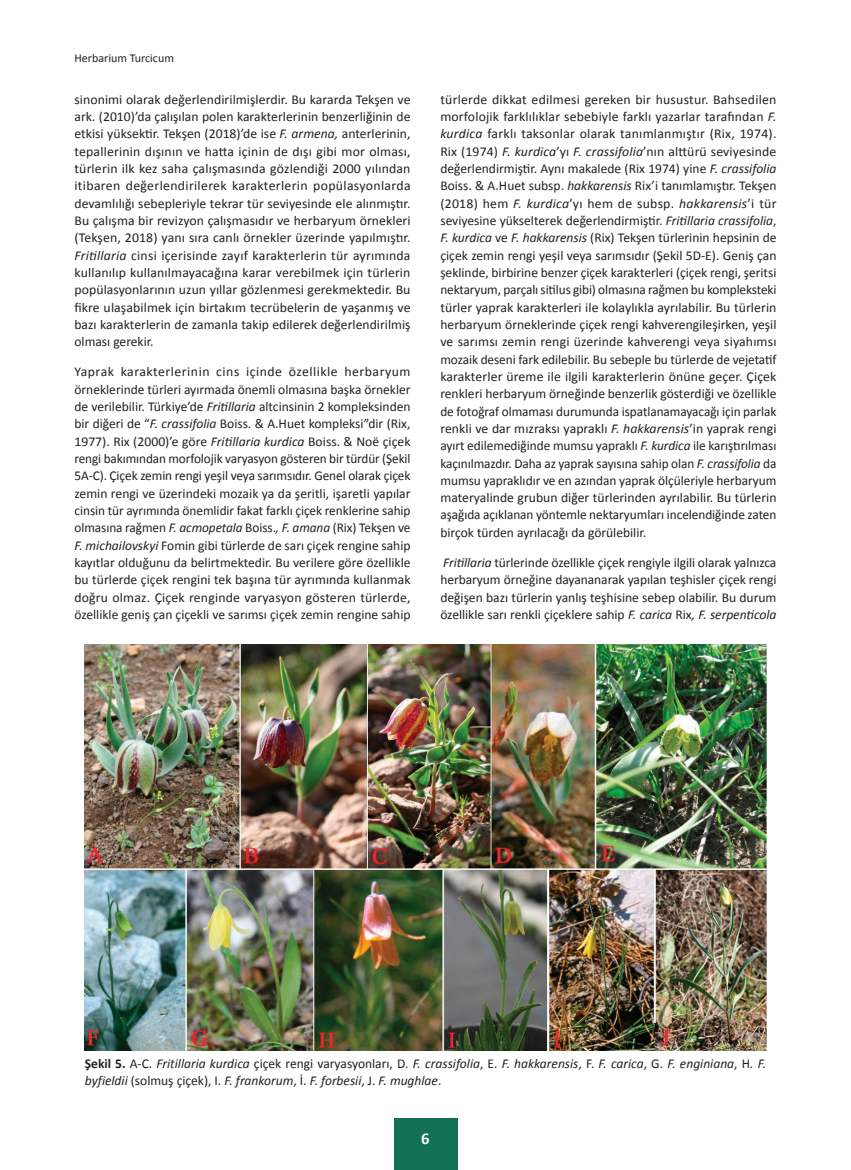
<style>
.page{position:relative;width:851px;height:1170px;background:#fff}
.page>*{position:absolute;margin:0;border:0;box-sizing:border-box;transform-origin:0 0}
.t1{font:700 16.5px "Calibri";color:#fff}
.t2{font:13.5px/17.2px "Calibri";color:#231f20;text-align:justify}
.t3{font:italic 13.5px/17.2px "Calibri";color:#231f20}
.t4{font:12px "Calibri";color:#231f20}
.s1{font-style:italic}
.s2{font-weight:700;font-style:normal}
.s3{font-style:normal}
</style>
<div class="page">
<div style="left:393px;top:1118px;width:64px;height:51px;background:#127155"></div>
<img style="left:85px;top:644px;width:681px;height:406px">
<p class="t4" style="left:74px;top:51px;width:101px">Herbarium Turcicum</p>
<p class="t2" style="left:74px;top:91px;width:337px">sinonimi olarak değerlendirilmişlerdir. Bu kararda Tekşen ve ark. (2010)’da çalışılan polen karakterlerinin benzerliğinin de etkisi yüksektir. Tekşen (2018)’de ise <span class="s1">F. armena,</span> anterlerinin, tepallerinin dışının ve hatta içinin de dışı gibi mor olması, türlerin ilk kez saha çalışmasında gözlendiği 2000 yılından itibaren değerlendirilerek karakterlerin popülasyonlarda devamlılığı sebepleriyle tekrar tür seviyesinde ele alınmıştır.<br>Bu çalışma bir revizyon çalışmasıdır ve herbaryum örnekleri (Tekşen, 2018) yanı sıra canlı örnekler üzerinde yapılmıştır.<br><span class="s1">Fritillaria</span> cinsi içerisinde zayıf karakterlerin tür ayrımında kullanılıp kullanılmayacağına karar verebilmek için türlerin popülasyonlarının uzun yıllar gözlenmesi gerekmektedir. Bu fikre ulaşabilmek için birtakım tecrübelerin de yaşanmış ve bazı karakterlerin de zamanla takip edilerek değerlendirilmiş olması gerekir.</p>
<p class="t2" style="left:74px;top:363px;width:337px">Yaprak karakterlerinin cins içinde özellikle herbaryum örneklerinde türleri ayırmada önemli olmasına başka örnekler de verilebilir. Türkiye’de <span class="s1">Fritillaria</span> altcinsinin 2 kompleksinden bir diğeri de “<span class="s1">F. crassifolia</span> Boiss. &amp; A.Huet kompleksi”dir (Rix, 1977). Rix (2000)’e göre <span class="s1">Fritillaria kurdica</span> Boiss. &amp; Noë çiçek rengi bakımından morfolojik varyasyon gösteren bir türdür (Şekil 5A-C). Çiçek zemin rengi yeşil veya sarımsıdır. Genel olarak çiçek zemin rengi ve üzerindeki mozaik ya da şeritli, işaretli yapılar cinsin tür ayrımında önemlidir fakat farklı çiçek renklerine sahip olmasına rağmen <span class="s1">F. acmopetala</span> Boiss.<span class="s1">, F. amana</span> (Rix) Tekşen ve <span class="s1">F. michailovskyi</span> Fomin gibi türlerde de sarı çiçek rengine sahip kayıtlar olduğunu da belirtmektedir. Bu verilere göre özellikle bu türlerde çiçek rengini tek başına tür ayrımında kullanmak doğru olmaz. Çiçek renginde varyasyon gösteren türlerde, özellikle geniş çan çiçekli ve sarımsı çiçek zemin rengine sahip</p>
<p class="t2" style="left:440px;top:91px;width:337px">türlerde dikkat edilmesi gereken bir husustur. Bahsedilen morfolojik farklılıklar sebebiyle farklı yazarlar tarafından <span class="s1">F. kurdica</span> farklı taksonlar olarak tanımlanmıştır (Rix, 1974).<br>Rix (1974) <span class="s1">F. kurdica</span>’yı <span class="s1">F. crassifolia</span>’nın alttürü seviyesinde değerlendirmiştir. Aynı makalede (Rix 1974) yine <span class="s1">F. crassifolia </span>Boiss. &amp; A.Huet subsp. <span class="s1">hakkarensis</span> Rix’i tanımlamıştır. Tekşen (2018) hem <span class="s1">F. kurdica</span>’yı hem de subsp. <span class="s1">hakkarensis</span>’i tür seviyesine yükselterek değerlendirmiştir. <span class="s1">Fritillaria crassifolia</span>, <span class="s1">F. kurdica</span> ve <span class="s1">F. hakkarensis</span> (Rix) Tekşen türlerinin hepsinin de çiçek zemin rengi yeşil veya sarımsıdır (Şekil 5D-E). Geniş çan şeklinde, birbirine benzer çiçek karakterleri (çiçek rengi, şeritsi nektaryum, parçalı sitilus gibi) olmasına rağmen bu kompleksteki türler yaprak karakterleri ile kolaylıkla ayrılabilir. Bu türlerin herbaryum örneklerinde çiçek rengi kahverengileşirken, yeşil ve sarımsı zemin rengi üzerinde kahverengi veya siyahımsı mozaik deseni fark edilebilir. Bu sebeple bu türlerde de vejetatif karakterler üreme ile ilgili karakterlerin önüne geçer. Çiçek renkleri herbaryum örneğinde benzerlik gösterdiği ve özellikle de fotoğraf olmaması durumunda ispatlanamayacağı için parlak renkli ve dar mızraksı yapraklı <span class="s1">F. hakkarensis</span>’in yaprak rengi ayırt edilemediğinde mumsu yapraklı <span class="s1">F. kurdica</span> ile karıştırılması kaçınılmazdır. Daha az yaprak sayısına sahip olan <span class="s1">F. crassifolia</span> da mumsu yapraklıdır ve en azından yaprak ölçüleriyle herbaryum materyalinde grubun diğer türlerinden ayrılabilir. Bu türlerin aşağıda açıklanan yöntemle nektaryumları incelendiğinde zaten birçok türden ayrılacağı da görülebilir.</p>
<p class="t2" style="left:440px;top:553px;width:337px"><span class="s1">Fritillaria</span> türlerinde özellikle çiçek rengiyle ilgili olarak yalnızca herbaryum örneğine dayananarak yapılan teşhisler çiçek rengi değişen bazı türlerin yanlış teşhisine sebep olabilir. Bu durum özellikle sarı renkli çiçeklere sahip <span class="s1">F. carica</span> Rix<span class="s1">, F. serpenticola</span></p>
<p class="t3" style="left:85px;top:1053px;width:682px"><span class="s2">Şekil 5.</span> <span class="s3">A-C.</span> Fritillaria kurdica <span class="s3">çiçek rengi varyasyonları, D.</span> F. crassifolia<span class="s3">, E.</span> F. hakkarensis<span class="s3">, F.</span> F. carica<span class="s3">, G.</span> F. enginiana<span class="s3">, H</span>. F. byfieldii <span class="s3">(solmuş çiçek), I.</span> F. frankorum<span class="s3">, İ.</span> F. forbesii<span class="s3">, J.</span> F. mughlae<span class="s3">.</span></p>
<p class="t1" style="left:421px;top:1127px;width:10px">6</p>
</div>
